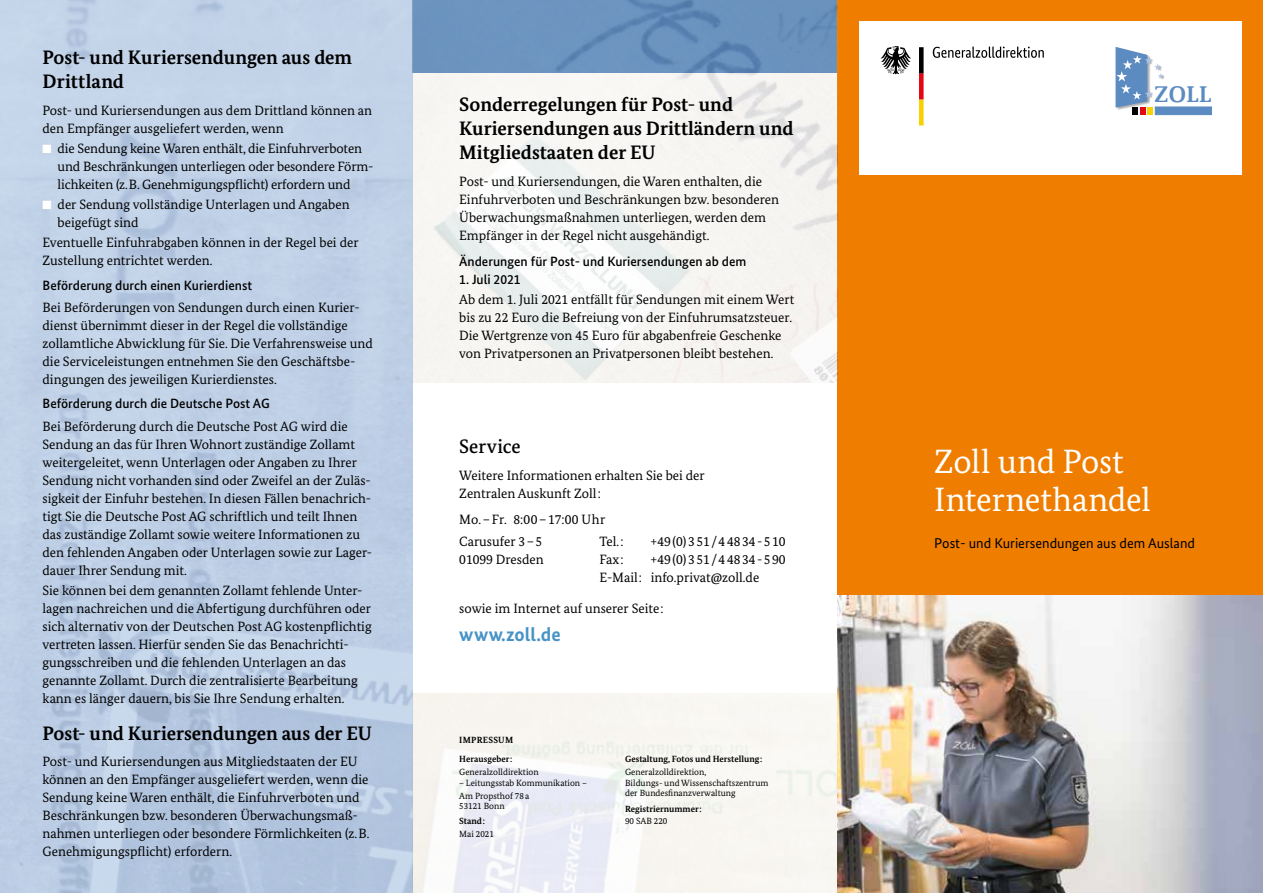
<style>
.page{position:relative;width:1263px;height:893px;background:#fff}
.page>*{position:absolute;margin:0;border:0;box-sizing:border-box;transform-origin:0 0}
.t1{font:33.75px/38.2px "Bundes Serif";letter-spacing:-.005em;color:#fff}
.t2{font:600 23.55px "Demos EF";color:#5b8bc1}
.t3{font:700 19.5px/24px "Bundes Serif";color:#000}
.t4{font:700 19.5px "Bundes Sans";color:#4793c6}
.t5{font:500 19.5px "Bundes Serif";color:#000}
.t6{font:14.25px "Bundes Sans";color:#000}
.t7{font:13.5px/18px "Bundes Serif";color:#000}
.t8{font:500 13.5px "Bundes Sans";color:#000}
.t9{font:13.5px "Bundes Serif";letter-spacing:.03em;color:#000}
.t10{font:12px "Zapf Dingbats ITC";color:#fff}
.t11{font:9px/10.8px "Bundes Serif";color:#000}
.t12{font:700 9px "Bundes Serif";color:#000}
.t13{font:700 9px "Bundes Serif";letter-spacing:.03em;color:#000}
</style>
<div class="page">
<div style="left:838px;top:0;width:425px;height:595px;background:#ef7d00"></div>
<img style="left:412px;top:0;width:426px;height:383px">
<img style="left:412px;top:693px;width:426px;height:200px">
<img style="left:838px;top:595px;width:425px;height:298px">
<div style="left:859px;top:21px;width:383px;height:153px;background:#fff"></div>
<img style="left:1117px;top:76px;width:54px;height:40px">
<svg style="left:1115px;top:47px;width:49px;height:61px"></svg>
<div style="left:1155px;top:107px;width:56px;height:8px;background:#5b8bc1"></div>
<div style="left:1132px;top:107px;width:5px;height:8px;background:#000"></div>
<div style="left:1140px;top:107px;width:5px;height:8px;background:#e30613"></div>
<div style="left:1148px;top:107px;width:5px;height:8px;background:#f8d200"></div>
<svg style="left:933px;top:47px;width:111px;height:11px"></svg>
<svg style="left:881px;top:46px;width:30px;height:28px"></svg>
<svg style="left:919px;top:47px;width:4px;height:79px"></svg>
<h2 class="t3" style="left:43px;top:46px;width:311px">Post- und Kuriersendungen aus dem<br>Drittland</h2>
<p class="t7" style="left:43px;top:101px;width:331px">Post- und Kuriersendungen aus dem Drittland können an den Empfänger ausgeliefert werden, wenn</p>
<p class="t10" style="left:43px;top:143px;width:11px">■</p>
<p class="t7" style="left:58px;top:139px;width:317px">die Sendung keine Waren enthält, die Einfuhrverboten und Beschränkungen unterliegen oder besondere Förm&shy;lichkeiten (z. B. Genehmigungspflicht) erfordern und</p>
<p class="t10" style="left:43px;top:199px;width:11px">■</p>
<p class="t7" style="left:58px;top:195px;width:294px">der Sendung vollständige Unterlagen und Angaben beigefügt sind</p>
<p class="t7" style="left:43px;top:234px;width:318px">Eventuelle Einfuhrabgaben können in der Regel bei der<br>Zustellung entrichtet werden.</p>
<h3 class="t8" style="left:43px;top:277px;width:211px">Beförderung durch einen Kurierdienst</h3>
<p class="t7" style="left:43px;top:298px;width:332px">Bei Beförderungen von Sendungen durch einen Kurier&shy;dienst übernimmt dieser in der Regel die vollständige zollamtliche Abwicklung für Sie. Die Verfahrensweise und die Serviceleistungen entnehmen Sie den Geschäftsbe&shy;dingungen des jeweiligen Kurierdienstes.</p>
<h3 class="t8" style="left:43px;top:395px;width:229px">Beförderung durch die Deutsche Post AG</h3>
<p class="t7" style="left:43px;top:417px;width:331px">Bei Beförderung durch die Deutsche Post AG wird die Sendung an das für Ihren Wohnort zuständige Zollamt weitergeleitet, wenn Unterlagen oder Angaben zu Ihrer Sendung nicht vorhanden sind oder Zweifel an der Zuläs&shy;sigkeit der Einfuhr bestehen. In diesen Fällen benachrich&shy;tigt Sie die Deutsche Post AG schriftlich und teilt Ihnen das zuständige Zollamt sowie weitere Informationen zu den fehlenden Angaben oder Unterlagen sowie zur Lager&shy;dauer Ihrer Sendung mit.</p>
<p class="t7" style="left:43px;top:581px;width:331px">Sie können bei dem genannten Zollamt fehlende Unter&shy;lagen nachreichen und die Abfertigung durchführen oder sich alternativ von der Deutschen Post AG kostenpflichtig vertreten lassen. Hierfür senden Sie das Benachrichti&shy;gungsschreiben und die fehlenden Unterlagen an das genannte Zollamt. Durch die zentralisierte Bearbeitung kann es länger dauern, bis Sie Ihre Sendung erhalten.</p>
<h2 class="t3" style="left:43px;top:721px;width:331px">Post- und Kuriersendungen aus der EU</h2>
<p class="t7" style="left:43px;top:752px;width:328px">Post- und Kuriersendungen aus Mitgliedstaaten der EU können an den Empfänger ausgeliefert werden, wenn die Sendung keine Waren enthält, die Einfuhrverboten und Beschränkungen bzw. besonderen Überwachungsmaß&shy;nahmen unterliegen oder besondere Förmlichkeiten (z. B.<br>Genehmigungspflicht) erfordern.</p>
<h2 class="t3" style="left:459px;top:92px;width:336px">Sonderregelungen für Post- und<br>Kuriersendungen aus Drittländern und<br>Mitgliedstaaten der EU</h2>
<p class="t7" style="left:459px;top:172px;width:321px">Post- und Kuriersendungen, die Waren enthalten, die Einfuhrverboten und Beschränkungen bzw. besonderen Überwachungsmaßnahmen unterliegen, werden dem Empfänger in der Regel nicht ausgehändigt.</p>
<h3 class="t8" style="left:459px;top:253px;width:289px">Änderungen für Post- und Kuriersendungen ab dem</h3>
<h3 class="t8" style="left:459px;top:271px;width:63px">1. Juli 2021</h3>
<p class="t7" style="left:459px;top:291px;width:337px">Ab dem 1. Juli 2021 entfällt für Sendungen mit einem Wert bis zu 22 Euro die Befreiung von der Einfuhrumsatzsteuer.<br>Die Wertgrenze von 45 Euro für abgabenfreie Geschenke von Privatpersonen an Privatpersonen bleibt bestehen.</p>
<h2 class="t5" style="left:459px;top:434px;width:63px">Service</h2>
<p class="t7" style="left:459px;top:466px;width:247px">Weitere Informationen erhalten Sie bei der<br>Zentralen Auskunft Zoll:</p>
<p class="t9" style="left:459px;top:511px;width:148px">Mo. – Fr. 8:00 – 17:00 Uhr</p>
<p class="t7" style="left:459px;top:533px;width:84px">Carusufer 3 – 5</p>
<p class="t7" style="left:600px;top:533px;width:25px">Tel.:</p>
<p class="t7" style="left:651px;top:533px;width:137px">+49 (0) 3 51 / 4 48 34 - 5 10</p>
<p class="t7" style="left:459px;top:551px;width:86px">01099 Dresden</p>
<p class="t7" style="left:600px;top:551px;width:25px">Fax:</p>
<p class="t7" style="left:651px;top:551px;width:137px">+49 (0) 3 51 / 4 48 34 - 5 90</p>
<p class="t7" style="left:600px;top:569px;width:161px">E-Mail: info.privat@zoll.de</p>
<p class="t7" style="left:459px;top:599px;width:206px">sowie im Internet auf unserer Seite:</p>
<p class="t4" style="left:459px;top:623px;width:103px">www.zoll.de</p>
<h2 class="t13" style="left:459px;top:734px;width:55px">IMPRESSUM</h2>
<h3 class="t12" style="left:459px;top:753px;width:55px">Herausgeber:</h3>
<p class="t11" style="left:459px;top:766px;width:81px">Generalzolldirektion</p>
<p class="t11" style="left:459px;top:777px;width:129px">– Leitungsstab Kommunikation –</p>
<p class="t11" style="left:459px;top:790px;width:72px">Am Propsthof 78 a</p>
<p class="t11" style="left:459px;top:801px;width:47px">53121 Bonn</p>
<h3 class="t12" style="left:459px;top:816px;width:27px">Stand:</h3>
<p class="t11" style="left:459px;top:829px;width:36px">Mai 2021</p>
<h3 class="t12" style="left:625px;top:753px;width:139px">Gestaltung, Fotos und Herstellung:</h3>
<p class="t11" style="left:625px;top:766px;width:145px">Generalzolldirektion,<br>Bildungs- und Wissenschaftszentrum der Bundesfinanzverwaltung</p>
<h3 class="t12" style="left:625px;top:803px;width:78px">Registriernummer:</h3>
<p class="t11" style="left:625px;top:816px;width:44px">90 SAB 220</p>
<p class="t2" style="left:1154px;top:81px;width:58px">ZOLL</p>
<h1 class="t1" style="left:934px;top:441px;width:218px">Zoll und Post<br>Internethandel</h1>
<p class="t6" style="left:934px;top:535px;width:262px">Post- und Kuriersendungen aus dem Ausland</p>
</div>
